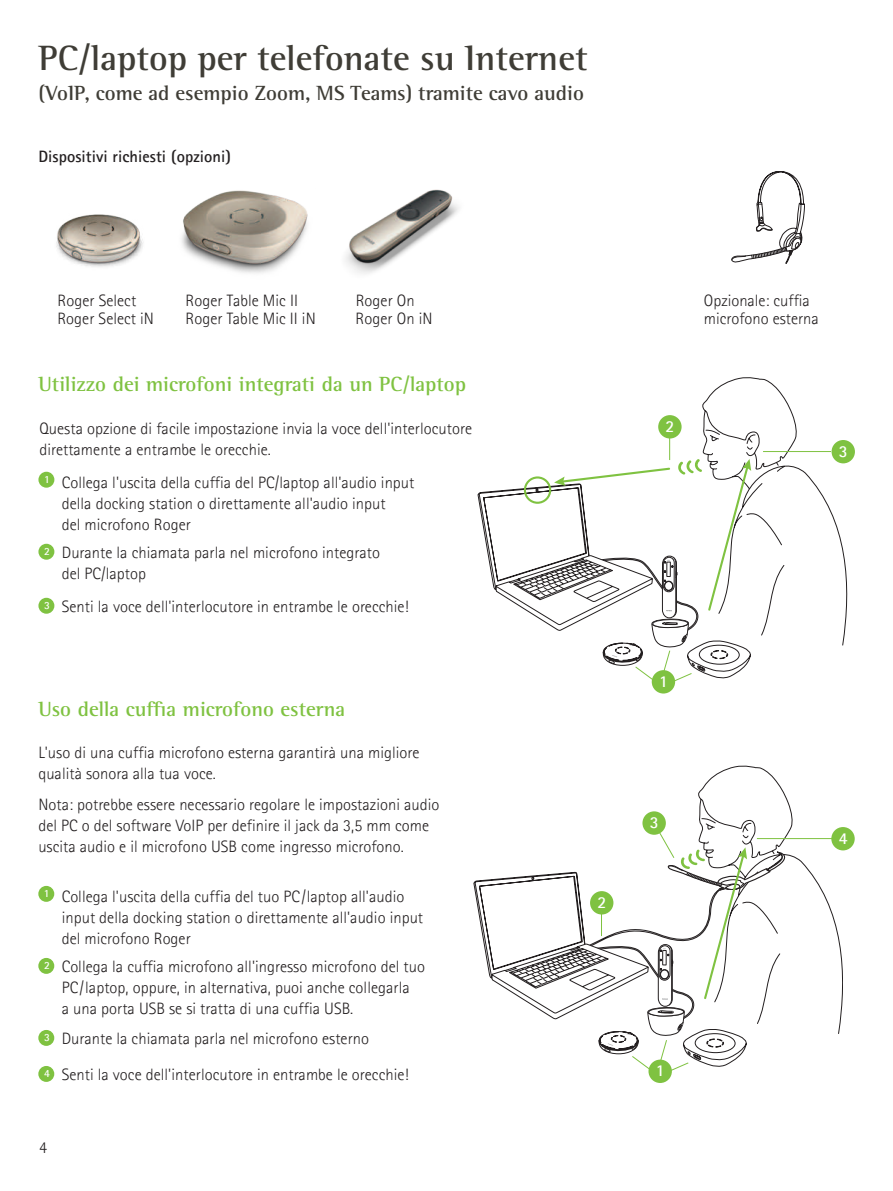
<style>
.page{position:relative;width:893px;height:1191px;background:#fff}
.page>*{position:absolute;margin:0;border:0;box-sizing:border-box;transform-origin:0 0}
.t1{font:700 36px "Rotis Semifor Phonak";color:#3f3d36}
.t2{font:700 21px "Rotis Semifor Phonak";color:#7fc241}
.t3{font:700 21px "Rotis Semifor Phonak";color:#3f3d36}
.t4{font:300 16.5px/21px "Rotis Sansfor Phonak";letter-spacing:.005em;color:#231f20}
.t5{font:700 16.5px "Rotis Sansfor Phonak";letter-spacing:.005em;color:#231f20}
.t6{font:700 16.5px "Rotis Sansfor Phonak";color:#fff}
</style>
<div class="page">
<svg style="left:731px;top:171px;width:74px;height:93px"></svg>
<div style="left:38px;top:472px;width:16px;height:15px;background:#7fc241;border-radius:50%"></div>
<div style="left:38px;top:544px;width:16px;height:15px;background:#7fc241;border-radius:50%"></div>
<div style="left:38px;top:598px;width:16px;height:15px;background:#7fc241;border-radius:50%"></div>
<div style="left:38px;top:886px;width:16px;height:15px;background:#7fc241;border-radius:50%"></div>
<div style="left:38px;top:958px;width:16px;height:15px;background:#7fc241;border-radius:50%"></div>
<div style="left:38px;top:1030px;width:16px;height:15px;background:#7fc241;border-radius:50%"></div>
<div style="left:38px;top:1066px;width:16px;height:15px;background:#7fc241;border-radius:50%"></div>
<img style="left:181px;top:190px;width:127px;height:83px">
<img style="left:56px;top:214px;width:87px;height:53px">
<div style="left:831px;top:440px;width:24px;height:23px;background:#7fc241;border-radius:50%"></div>
<div style="left:652px;top:670px;width:23px;height:23px;background:#7fc241;border-radius:50%"></div>
<svg style="left:478px;top:377px;width:369px;height:305px"></svg>
<div style="left:831px;top:827px;width:24px;height:23px;background:#7fc241;border-radius:50%"></div>
<div style="left:648px;top:1059px;width:24px;height:24px;background:#7fc241;border-radius:50%"></div>
<svg style="left:473px;top:765px;width:370px;height:308px"></svg>
<img style="left:345px;top:189px;width:114px;height:85px">
<h1 class="t1" style="left:38px;top:43px;width:551px">PC/laptop per telefonate su Internet</h1>
<p class="t3" style="left:38px;top:85px;width:547px">(VoIP, come ad esempio Zoom, MS Teams) tramite cavo audio</p>
<p class="t5" style="left:38px;top:150px;width:194px">Dispositivi richiesti (opzioni)</p>
<p class="t4" style="left:58px;top:290px;width:80px">Roger Select</p>
<p class="t4" style="left:186px;top:290px;width:114px">Roger Table Mic II</p>
<p class="t4" style="left:356px;top:290px;width:61px">Roger On</p>
<p class="t4" style="left:57px;top:308px;width:98px">Roger Select iN</p>
<p class="t4" style="left:186px;top:308px;width:132px">Roger Table Mic II iN</p>
<p class="t4" style="left:356px;top:308px;width:78px">Roger On iN</p>
<p class="t2" style="left:38px;top:376px;width:429px">Utilizzo dei microfoni integrati da un PC/laptop</p>
<p class="t4" style="left:39px;top:418px;width:434px">Questa opzione di facile impostazione invia la voce dell'interlocutore direttamente a entrambe le orecchie.</p>
<p class="t4" style="left:62px;top:472px;width:354px;text-indent:-18px"><sup>1</sup> Collega l'uscita della cuffia del PC/laptop all'audio input della docking station o direttamente all'audio input<br>del microfono Roger</p>
<p class="t4" style="left:62px;top:542px;width:320px;text-indent:-18px"><sup>2</sup> Durante la chiamata parla nel microfono integrato del PC/laptop</p>
<p class="t4" style="left:44px;top:596px;width:366px"><sup>3</sup> Senti la voce dell'interlocutore in entrambe le orecchie!</p>
<p class="t2" style="left:38px;top:696px;width:308px">Uso della cuffia microfono esterna</p>
<p class="t4" style="left:38px;top:742px;width:383px">L'uso di una cuffia microfono esterna garantirà una migliore qualità sonora alla tua voce.</p>
<p class="t4" style="left:38px;top:794px;width:403px">Nota: potrebbe essere necessario regolare le impostazioni audio del PC o del software VoIP per definire il jack da 3,5 mm come uscita audio e il microfono USB come ingresso microfono.</p>
<p class="t4" style="left:62px;top:886px;width:363px;text-indent:-18px"><sup>1</sup> Collega l'uscita della cuffia del tuo PC/laptop all'audio input della docking station o direttamente all'audio input del microfono Roger</p>
<p class="t4" style="left:62px;top:956px;width:365px;text-indent:-18px"><sup>2</sup> Collega la cuffia microfono all'ingresso microfono del tuo<br>PC/laptop, oppure, in alternativa, puoi anche collegarla<br>a una porta USB se si tratta di una cuffia USB.</p>
<p class="t4" style="left:44px;top:1021px;width:366px;line-height:36px"><sup>3</sup> Durante la chiamata parla nel microfono esterno<br><sup>4</sup> Senti la voce dell'interlocutore in entrambe le orecchie!</p>
<p class="t4" style="left:39px;top:1138px;width:9px">4</p>
<p class="t4" style="left:704px;top:292px;width:116px;line-height:18px">Opzionale: cuffia microfono esterna</p>
<p class="t6" style="left:665px;top:419px;width:10px">2</p>
<p class="t6" style="left:839px;top:444px;width:10px">3</p>
<p class="t6" style="left:659px;top:674px;width:10px">1</p>
<p class="t6" style="left:597px;top:895px;width:10px">2</p>
<p class="t6" style="left:650px;top:815px;width:10px">3</p>
<p class="t6" style="left:656px;top:1064px;width:10px">1</p>
<p class="t6" style="left:839px;top:831px;width:10px">4</p>
</div>
